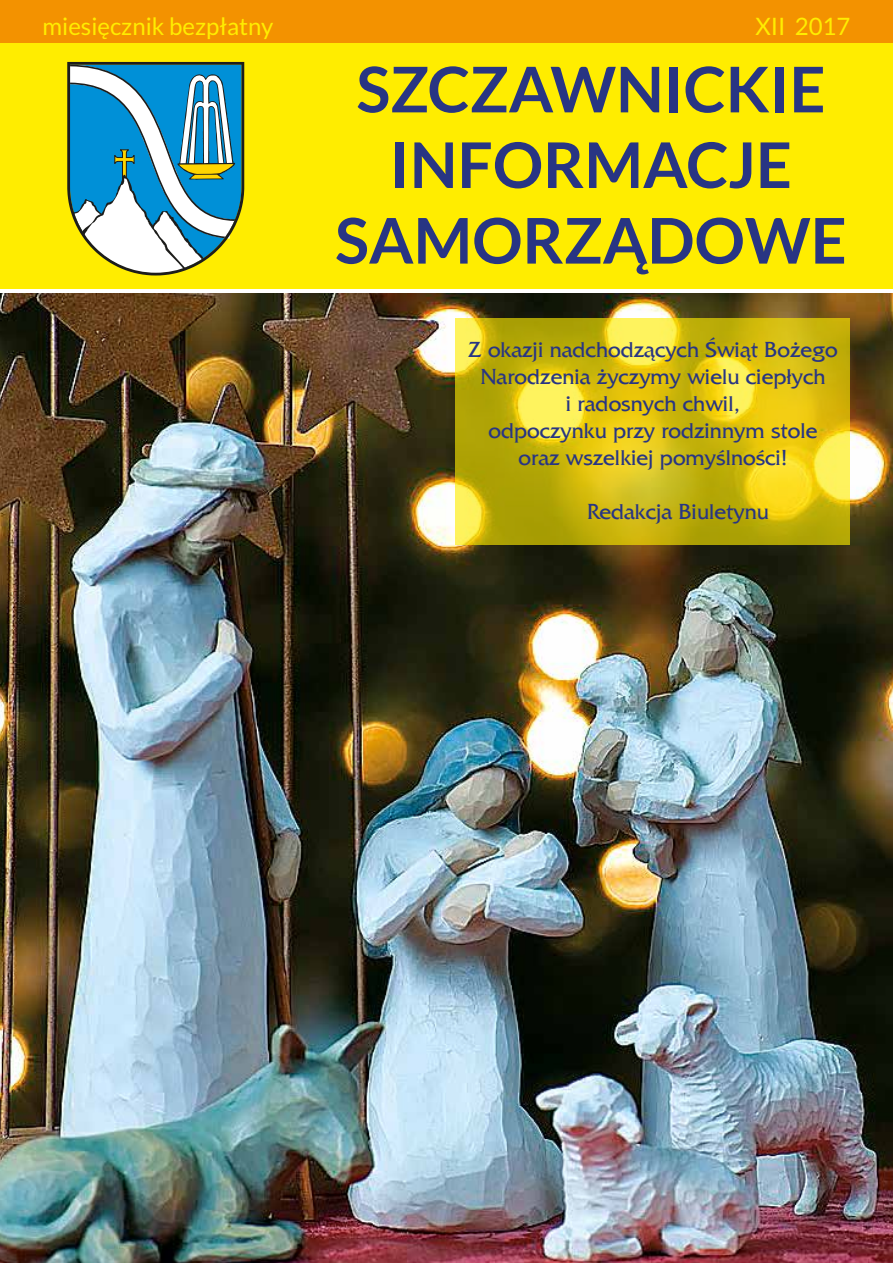
<style>
.page{position:relative;width:893px;height:1263px;background:#fff}
.page>*{position:absolute;margin:0;border:0;box-sizing:border-box;transform-origin:0 0}
.t1{font:700 63px/75.6px "Lato";color:#283583;text-align:center}
.t2{font:24px "Lato";color:#ffed00}
.t3{font:22.5px/27px "France";color:#283583;text-align:center}
</style>
<div class="page">
<img style="left:0;top:293px;width:893px;height:970px">
<div style="left:0;top:0;width:893px;height:288px;background:#ffed00"></div>
<div style="left:0;top:0;width:893px;height:43px;background:#f39200"></div>
<svg style="left:67px;top:62px;width:178px;height:213px;background:#6caeb6"></svg>
<svg style="left:455px;top:319px;width:395px;height:226px;background:#d3bf16"></svg>
<p class="t2" style="left:43px;top:13px;width:232px">miesięcznik bezpłatny</p>
<p class="t2" style="left:755px;top:13px;width:97px">XII 2017</p>
<h1 class="t1" style="left:335px;top:51px;width:513px">SZCZAWNICKIE<br>INFORMACJE<br>SAMORZĄDOWE</h1>
<p class="t3" style="left:468px;top:336px;width:371px">Z okazji nadchodzących Świąt Bożego<br>Narodzenia życzymy wielu ciepłych<br>i radosnych chwil,<br>odpoczynku przy rodzinnym stole oraz wszelkiej pomyślności!</p>
<p class="t3" style="left:587px;top:498px;width:183px">Redakcja Biuletynu</p>
</div>
